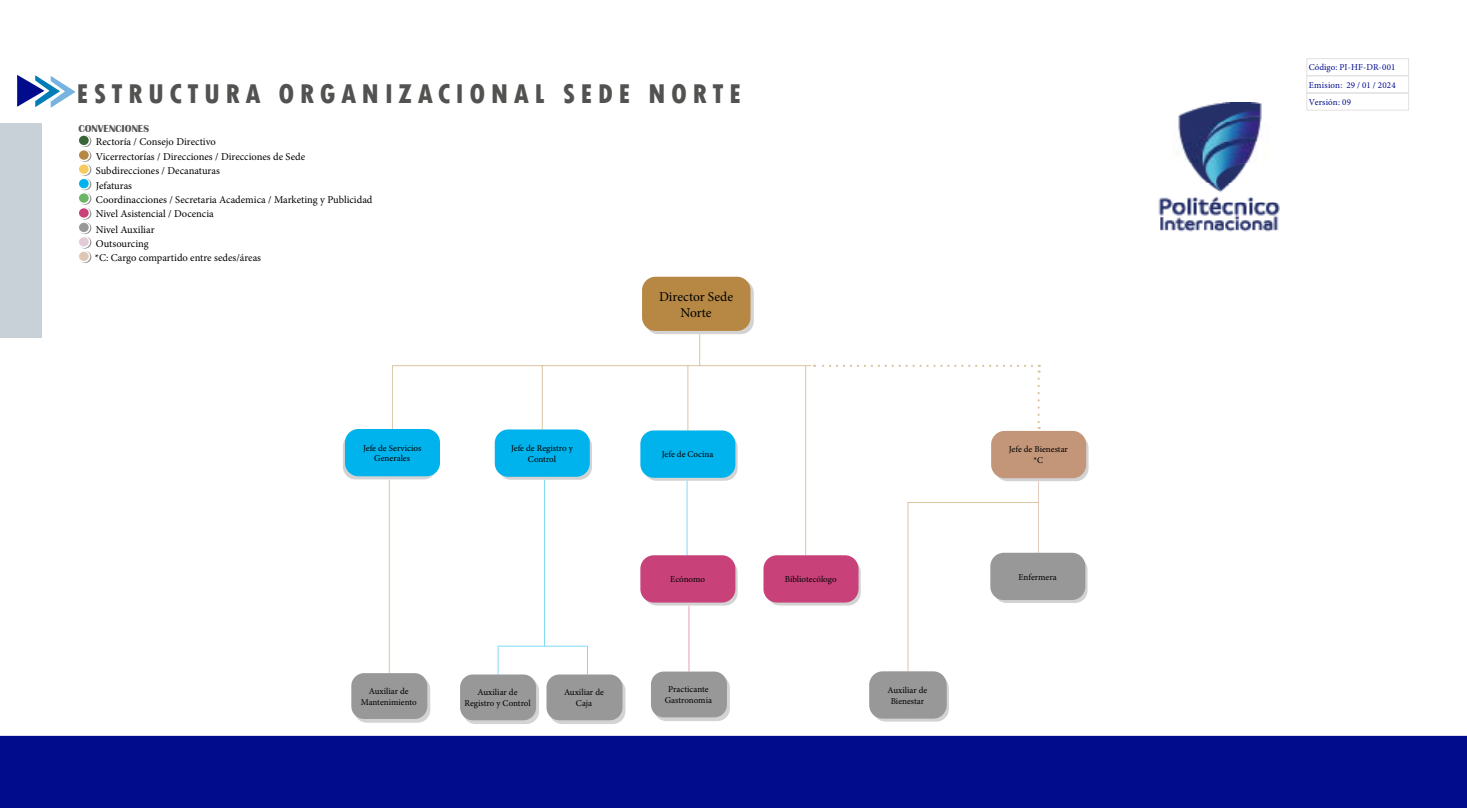
<style>
.page{position:relative;width:1467px;height:808px;background:#fff}
.page>*{position:absolute;margin:0;border:0;box-sizing:border-box;transform-origin:0 0}
.t1{font:800 condensed 28.5px "Tw Cen";letter-spacing:.19em;color:#525251}
.t2{font:13.5px/16.2px "Minion Pro";color:#000;text-align:center}
.t3{font:10.5px/14.5px "Minion Pro";color:#000}
.t4{font:700 10.5px "Britannic";color:#575756}
.t5{font:9px/10.8px "Minion Pro";color:#000;text-align:center}
.t6{font:9px/17.2px "Minion Pro";letter-spacing:.01em;color:#000c8c;text-align:justify}
</style>
<div class="page">
<svg style="left:645px;top:280px;width:109px;height:54px"></svg>
<svg style="left:343px;top:433px;width:94px;height:46px"></svg>
<div style="left:643px;top:277px;width:107px;height:53px;background:#b68844;border-radius:13px"></div>
<div style="left:642px;top:277px;width:108px;height:54px;border:2px solid #b68844;border-radius:13px"></div>
<div style="left:498px;top:434px;width:94px;height:46px;background:#d3d3d3;border-radius:13px"></div>
<div style="left:495px;top:430px;width:94px;height:46px;background:#00b3ec;border-radius:13px"></div>
<div style="left:495px;top:429px;width:95px;height:48px;border:2px solid #00b3ec;border-radius:13px"></div>
<svg style="left:644px;top:435px;width:94px;height:46px"></svg>
<div style="left:641px;top:431px;width:94px;height:46px;background:#00b3ec;border-radius:13px"></div>
<div style="left:640px;top:430px;width:95px;height:48px;border:2px solid #00b3ec;border-radius:13px"></div>
<div style="left:1px;top:736px;width:1465px;height:71px;background:#000c8c"></div>
<div style="left:0;top:736px;width:1467px;height:72px;border:2px solid #000c8c"></div>
<div style="left:0;top:123px;width:41px;height:215px;background:#c8d0d8"></div>
<svg style="left:767px;top:559px;width:94px;height:46px"></svg>
<div style="left:764px;top:556px;width:94px;height:46px;background:#c84279;border-radius:13px"></div>
<div style="left:763px;top:555px;width:95px;height:47px;border:2px solid #c84279;border-radius:13px"></div>
<hr style="left:389px;top:480px;width:1px;height:193px;background:#b68844">
<svg style="left:354px;top:677px;width:76px;height:46px"></svg>
<div style="left:351px;top:673px;width:76px;height:46px;background:#999898;border-radius:13px"></div>
<hr style="left:498px;top:646px;width:90px;height:1px;background:#00b3ec">
<svg style="left:587px;top:646px;width:1px;height:28px"></svg>
<hr style="left:544px;top:480px;width:1px;height:166px;background:#00b3ec">
<svg style="left:654px;top:675px;width:76px;height:46px"></svg>
<div style="left:651px;top:671px;width:76px;height:46px;background:#999898;border-radius:13px"></div>
<hr style="left:689px;top:605px;width:1px;height:66px;background:#c84279">
<hr style="left:687px;top:481px;width:1px;height:74px;background:#00b3ec">
<hr style="left:805px;top:366px;width:1px;height:189px;background:#b68844">
<hr style="left:688px;top:366px;width:1px;height:64px;background:#b68844">
<hr style="left:542px;top:365px;width:1px;height:64px;background:#b68844">
<hr style="left:699px;top:334px;width:1px;height:32px;background:#b68844">
<svg style="left:17px;top:75px;width:59px;height:33px"></svg>
<img style="left:1158px;top:102px;width:122px;height:130px">
<div style="left:463px;top:678px;width:76px;height:46px;background:linear-gradient(to right,#cbcbcb,#ccc);border-radius:13px"></div>
<div style="left:460px;top:674px;width:76px;height:46px;background:#999898;border-radius:13px"></div>
<svg style="left:549px;top:678px;width:76px;height:46px"></svg>
<div style="left:546px;top:674px;width:76px;height:46px;background:#999898;border-radius:13px"></div>
<svg style="left:498px;top:646px;width:1px;height:28px"></svg>
<svg style="left:644px;top:559px;width:94px;height:46px"></svg>
<div style="left:641px;top:556px;width:94px;height:46px;background:#c84279;border-radius:13px"></div>
<div style="left:640px;top:555px;width:95px;height:47px;border:2px solid #c84279;border-radius:13px"></div>
<svg style="left:995px;top:435px;width:94px;height:46px"></svg>
<div style="left:992px;top:432px;width:93px;height:45px;background:#c49679;border-radius:13px"></div>
<div style="left:991px;top:431px;width:95px;height:47px;border:2px solid #c49679;border-radius:13px"></div>
<div style="left:873px;top:676px;width:76px;height:46px;background:#d3d3d3;border-radius:13px"></div>
<div style="left:870px;top:672px;width:76px;height:46px;background:#999898;border-radius:13px"></div>
<div style="left:869px;top:671px;width:78px;height:48px;border:2px solid #999898;border-radius:13px"></div>
<svg style="left:1037px;top:379px;width:3px;height:50px"></svg>
<svg style="left:994px;top:557px;width:94px;height:46px"></svg>
<div style="left:991px;top:553px;width:94px;height:46px;background:#999898;border-radius:13px"></div>
<div style="left:990px;top:553px;width:95px;height:47px;border:2px solid #999898;border-radius:13px"></div>
<hr style="left:908px;top:503px;width:1px;height:168px;background:#b68844">
<hr style="left:1038px;top:481px;width:1px;height:72px;background:#c49679">
<svg style="left:814px;top:365px;width:218px;height:2px"></svg>
<hr style="left:908px;top:502px;width:130px;height:1px;background:#b68844">
<svg style="left:79px;top:135px;width:12px;height:12px"></svg>
<svg style="left:78px;top:135px;width:12px;height:12px"></svg>
<div style="left:79px;top:136px;width:10px;height:9px;background:#3a6538;border-radius:50%"></div>
<svg style="left:79px;top:150px;width:12px;height:12px"></svg>
<svg style="left:78px;top:149px;width:12px;height:12px"></svg>
<div style="left:79px;top:150px;width:10px;height:10px;background:#b68844;border-radius:50%"></div>
<svg style="left:79px;top:164px;width:12px;height:12px"></svg>
<svg style="left:78px;top:163px;width:12px;height:12px"></svg>
<div style="left:79px;top:164px;width:10px;height:10px;background:#f8ca5e;border-radius:50%"></div>
<svg style="left:79px;top:178px;width:12px;height:12px"></svg>
<svg style="left:78px;top:178px;width:12px;height:12px"></svg>
<div style="left:79px;top:179px;width:10px;height:9px;background:#00b3ec;border-radius:50%"></div>
<svg style="left:79px;top:193px;width:12px;height:12px"></svg>
<svg style="left:78px;top:192px;width:12px;height:12px"></svg>
<div style="left:79px;top:193px;width:10px;height:10px;background:#6db566;border-radius:50%"></div>
<svg style="left:79px;top:208px;width:12px;height:12px"></svg>
<svg style="left:78px;top:207px;width:12px;height:12px"></svg>
<div style="left:79px;top:208px;width:10px;height:10px;background:#c84279;border-radius:50%"></div>
<svg style="left:79px;top:222px;width:12px;height:12px"></svg>
<svg style="left:78px;top:222px;width:12px;height:12px"></svg>
<div style="left:79px;top:223px;width:10px;height:9px;background:#999898;border-radius:50%"></div>
<svg style="left:79px;top:236px;width:12px;height:13px"></svg>
<div style="left:78px;top:236px;width:12px;height:12px;background:#fff;border-radius:50%"></div>
<div style="left:79px;top:237px;width:10px;height:10px;background:#e2cbd6;border-radius:50%"></div>
<svg style="left:78px;top:250px;width:12px;height:13px"></svg>
<div style="left:79px;top:252px;width:10px;height:9px;background:#dfc7b6;border-radius:50%"></div>
<div style="left:1307px;top:59px;width:102px;height:17px;border:1px solid #e4e1e0"></div>
<div style="left:1307px;top:76px;width:102px;height:17px;border:1px solid #e4e1e0"></div>
<div style="left:1307px;top:93px;width:102px;height:17px;border:1px solid #e4e1e0"></div>
<hr style="left:392px;top:365px;width:419px;height:1px;background:#b68844">
<hr style="left:392px;top:366px;width:1px;height:64px;background:#b68844">
<div style="left:346px;top:430px;width:93px;height:45px;background:#00b3ec;border-radius:13px"></div>
<div style="left:345px;top:429px;width:95px;height:47px;border:2px solid #00b3ec;border-radius:13px"></div>
<h1 class="t1" style="left:76px;top:77px;width:666px">ESTRUCTURA ORGANIZACIONAL SEDE NORTE</h1>
<p class="t4" style="left:78px;top:122px;width:72px">CONVENCIONES</p>
<p class="t3" style="left:96px;top:134px;width:278px">Rectoría / Consejo Directivo<br>Vicerrectorías / Direcciones / Direcciones de Sede<br>Subdirecciones / Decanaturas<br>Jefaturas<br>Coordinacciones / Secretaria Academica / Marketing y Publicidad Nivel Asistencial / Docencia</p>
<p class="t3" style="left:96px;top:222px;width:60px">Nivel Auxiliar<br>Outsourcing</p>
<p class="t3" style="left:95px;top:250px;width:168px">*C: Cargo compartido entre sedes/áreas</p>
<p class="t2" style="left:659px;top:288px;width:76px">Director Sede<br>Norte</p>
<p class="t5" style="left:363px;top:442px;width:60px">Jefe de Servicios<br>Generales</p>
<p class="t5" style="left:511px;top:443px;width:63px">Jefe de Registro y<br>Control</p>
<p class="t5" style="left:662px;top:449px;width:53px">Jefe de Cocina</p>
<p class="t5" style="left:670px;top:574px;width:36px">Ecónomo</p>
<p class="t2" style="left:686px;top:575px;width:10px">C</p>
<p class="t5" style="left:668px;top:684px;width:42px">Practicante</p>
<p class="t5" style="left:361px;top:686px;width:57px">Auxiliar de<br>Mantenimiento</p>
<p class="t2" style="left:687px;top:691px;width:10px">C</p>
<p class="t5" style="left:464px;top:687px;width:68px">Auxiliar de<br>Registro y Control</p>
<p class="t2" style="left:582px;top:694px;width:10px">C</p>
<p class="t5" style="left:564px;top:687px;width:41px">Auxiliar de<br>Caja</p>
<p class="t2" style="left:387px;top:692px;width:10px">C</p>
<p class="t2" style="left:496px;top:694px;width:10px">C</p>
<p class="t5" style="left:665px;top:695px;width:49px">Gastronomia</p>
<p class="t5" style="left:785px;top:574px;width:53px">Bibliotecólogo</p>
<p class="t2" style="left:809px;top:575px;width:10px">C</p>
<p class="t5" style="left:887px;top:685px;width:41px">Auxiliar de<br>Bienestar</p>
<p class="t2" style="left:906px;top:691px;width:10px">C</p>
<p class="t5" style="left:1009px;top:444px;width:61px">Jefe de Bienestar *C</p>
<p class="t5" style="left:1018px;top:571px;width:40px">Enfermera</p>
<p class="t6" style="left:1309px;top:59px;width:88px">Código: PI-HF-DR-001<br>Emision: 29 / 01 / 2024<br>Versión: 09</p>
</div>
